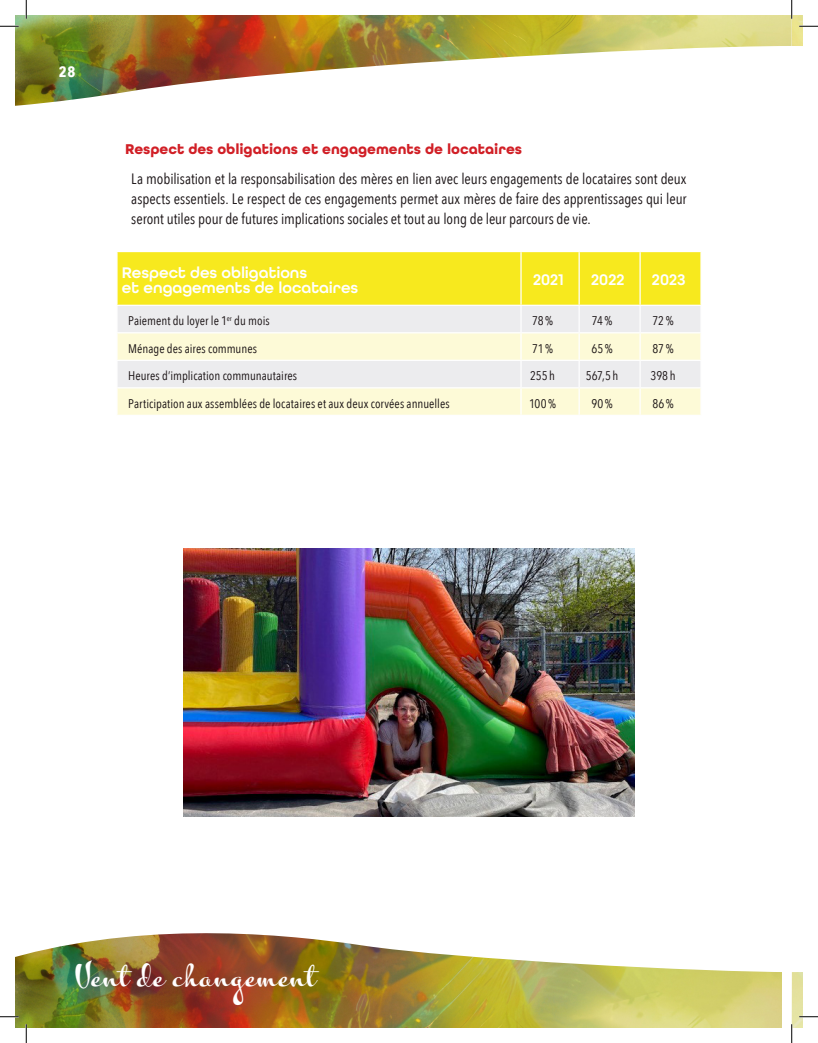
<style>
.page{position:relative;width:818px;height:1043px;background:#fff}
.page>*{position:absolute;margin:0;border:0;box-sizing:border-box;transform-origin:0 0}
.t1{font:28.75px "Kewl Script";letter-spacing:.005em;color:#fff}
.gras_tableau{font:600 16.25px/15px "All Round Gothic";color:#fff}
.texte_courant_couleur{font:15px/20px "Avenir Next Condensed";letter-spacing:-.005em;color:#160f11;text-align:justify}
.sous_titres{font:700 15px "All Round Gothic";color:#d11f26}
.t2{font:700 15px "Avenir Next Condensed";color:#fff}
.texte_tableau_2{font:12.5px "Avenir Next Condensed";letter-spacing:.005em;color:#160f11}
</style>
<div class="page">
<img style="left:15px;top:933px;width:767px;height:95px">
<img style="left:791px;top:972px;width:11px;height:56px">
<img style="left:15px;top:15px;width:787px;height:91px">
<svg style="left:117px;top:252px;width:584px;height:163px;background:#f5f0a4"></svg>
<hr style="left:116px;top:252px;width:2px;height:53px;background:#fff">
<hr style="left:520px;top:252px;width:1px;height:53px;background:#fff">
<hr style="left:578px;top:252px;width:1px;height:53px;background:#fff">
<hr style="left:639px;top:252px;width:1px;height:53px;background:#fff">
<hr style="left:700px;top:252px;width:1px;height:53px;background:#fff">
<hr style="left:116px;top:305px;width:405px;height:1px;background:#fff">
<hr style="left:521px;top:305px;width:58px;height:1px;background:#fff">
<hr style="left:579px;top:305px;width:61px;height:1px;background:#fff">
<hr style="left:640px;top:305px;width:61px;height:1px;background:#fff">
<img style="left:184px;top:548px;width:450px;height:268px">
<svg style="left:0;top:25px;width:19px;height:2px"></svg>
<svg style="left:799px;top:25px;width:19px;height:2px"></svg>
<svg style="left:0;top:1015px;width:19px;height:2px"></svg>
<svg style="left:799px;top:1015px;width:19px;height:2px"></svg>
<svg style="left:25px;top:0;width:2px;height:19px"></svg>
<svg style="left:25px;top:1024px;width:2px;height:18px"></svg>
<svg style="left:790px;top:0;width:2px;height:19px"></svg>
<svg style="left:791px;top:1024px;width:1px;height:18px"></svg>
<p class="t2" style="left:59px;top:62px;width:18px">28</p>
<p class="sous_titres" style="left:125px;top:140px;width:398px">Respect des obligations et engagements de locataires</p>
<p class="texte_courant_couleur" style="left:131px;top:168px;width:556px">La mobilisation et la responsabilisation des mères en lien avec leurs engagements de locataires sont deux aspects essentiels. Le respect de ces engagements permet aux mères de faire des apprentissages qui leur seront utiles pour de futures implications sociales et tout au long de leur parcours de vie.</p>
<p class="gras_tableau" style="left:122px;top:265px;width:238px">Respect des obligations<br>et engagements de locataires</p>
<p class="gras_tableau" style="left:533px;top:272px;width:32px">2021</p>
<p class="gras_tableau" style="left:591px;top:272px;width:35px">2022</p>
<p class="gras_tableau" style="left:652px;top:272px;width:35px">2023</p>
<p class="texte_tableau_2" style="left:128px;top:310px;width:143px">Paiement du loyer le 1<sup>er</sup> du mois</p>
<p class="texte_tableau_2" style="left:532px;top:310px;width:22px">78%</p>
<p class="texte_tableau_2" style="left:592px;top:310px;width:22px">74%</p>
<p class="texte_tableau_2" style="left:652px;top:310px;width:23px">72%</p>
<p class="texte_tableau_2" style="left:128px;top:338px;width:130px">Ménage des aires communes</p>
<p class="texte_tableau_2" style="left:532px;top:338px;width:22px">71%</p>
<p class="texte_tableau_2" style="left:591px;top:338px;width:23px">65%</p>
<p class="texte_tableau_2" style="left:652px;top:338px;width:23px">87%</p>
<p class="texte_tableau_2" style="left:128px;top:365px;width:170px">Heures d’implication communautaires</p>
<p class="texte_tableau_2" style="left:530px;top:365px;width:26px">255 h</p>
<p class="texte_tableau_2" style="left:586px;top:365px;width:34px">567,5 h</p>
<p class="texte_tableau_2" style="left:650px;top:365px;width:26px">398 h</p>
<p class="texte_tableau_2" style="left:128px;top:393px;width:323px">Participation aux assemblées de locataires et aux deux corvées annuelles</p>
<p class="texte_tableau_2" style="left:529px;top:393px;width:29px">100%</p>
<p class="texte_tableau_2" style="left:591px;top:393px;width:23px">90%</p>
<p class="texte_tableau_2" style="left:652px;top:393px;width:23px">86%</p>
<h1 class="t1" style="left:77px;top:959px;width:242px">Vent de changement</h1>
</div>
